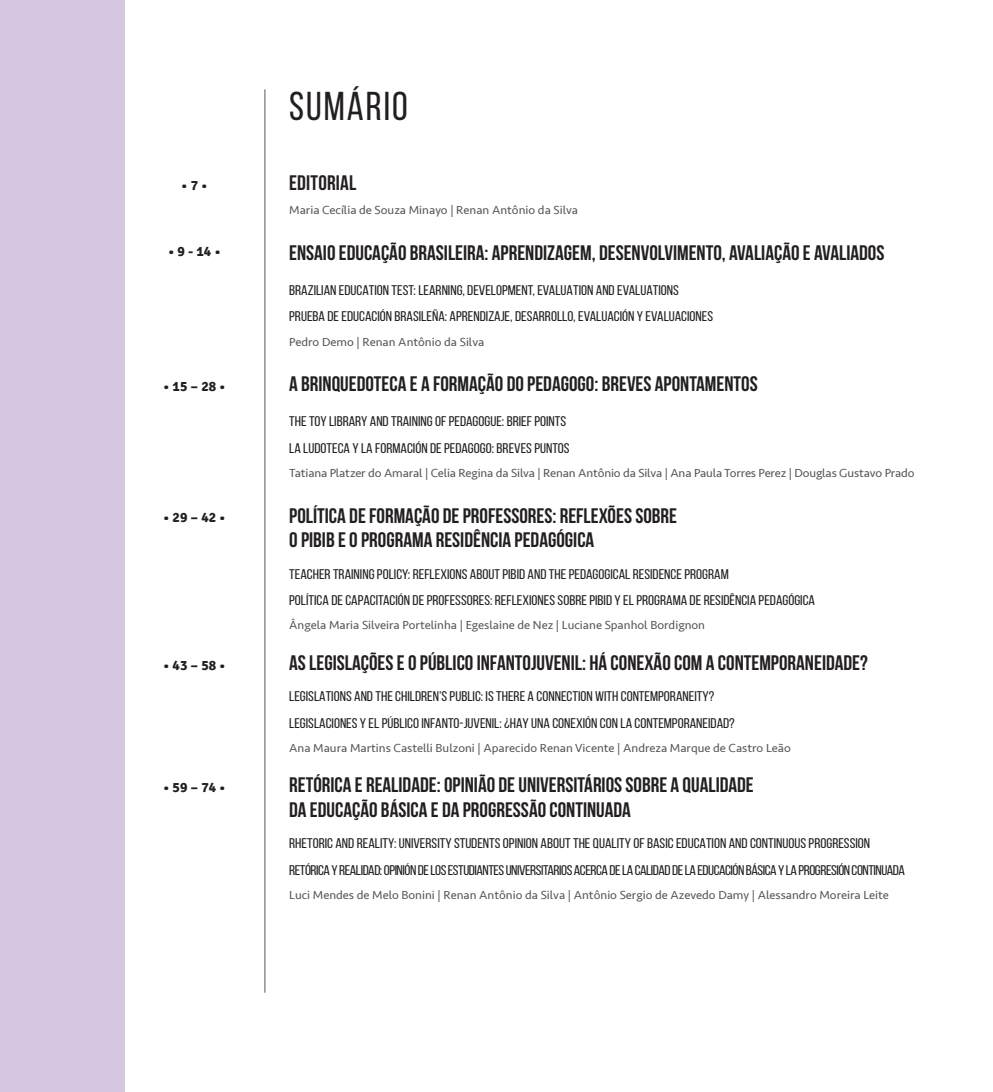
<style>
.page{position:relative;width:993px;height:1092px;background:#fff}
.page>*{position:absolute;margin:0;border:0;box-sizing:border-box;transform-origin:0 0}
.t1{font:40.25px "Bebas Neue";letter-spacing:.05em;color:#231f20}
.t2{font:700 21px/24.5px "Bebas Neue";color:#231f20}
.t3{font:14px/26.2px "Bebas Neue";color:#231f20;scale:1.1 1}
.t4{font:14px/26.2px "Bebas Neue";letter-spacing:-.03em;color:#231f20;scale:1.1 1}
.t5{font:700 14px "Signika";color:#231f20}
.t6{font:12.25px "Seravek";color:#57585a}
</style>
<div class="page">
<div style="left:0;top:0;width:124px;height:1091px;background:#d5c6e1"></div>
<hr style="left:264px;top:89px;width:1px;height:903px;background:#57585a">
<p class="t5" style="left:181px;top:177px;width:28px">• 7 •</p>
<p class="t5" style="left:168px;top:243px;width:54px">• 9 - 14 •</p>
<p class="t5" style="left:163px;top:377px;width:64px">• 15 – 28 •</p>
<p class="t5" style="left:163px;top:509px;width:64px">• 29 – 42 •</p>
<p class="t5" style="left:163px;top:656px;width:64px">• 43 – 58 •</p>
<p class="t5" style="left:163px;top:778px;width:64px">• 59 – 74 •</p>
<h1 class="t1" style="left:289px;top:84px;width:120px">SUMÁRIO</h1>
<h2 class="t2" style="left:289px;top:170px;width:69px">EDITORIAL</h2>
<p class="t6" style="left:289px;top:201px;width:290px">Maria Cecília de Souza Minayo | Renan Antônio da Silva</p>
<h2 class="t2" style="left:289px;top:240px;width:596px">ENSAIO EDUCAÇÃO BRASILEIRA: APRENDIZAGEM, DESENVOLVIMENTO, AVALIAÇÃO E AVALIADOS</h2>
<p class="t3" style="left:289px;top:277px;width:387px">BRAZILIAN EDUCATION TEST: LEARNING, DEVELOPMENT, EVALUATION AND EVALUATIONS<br>PRUEBA DE EDUCACIÓN BRASILEÑA: APRENDIZAJE, DESARROLLO, EVALUACIÓN Y EVALUACIONES</p>
<p class="t6" style="left:289px;top:332px;width:196px">Pedro Demo | Renan Antônio da Silva</p>
<h2 class="t2" style="left:289px;top:371px;width:470px">A BRINQUEDOTECA E A FORMAÇÃO DO PEDAGOGO: BREVES APONTAMENTOS</h2>
<p class="t3" style="left:289px;top:408px;width:256px">THE TOY LIBRARY AND TRAINING OF PEDAGOGUE: BRIEF POINTS<br>LA LUDOTECA Y LA FORMACIÓN DE PEDAGOGO: BREVES PUNTOS</p>
<p class="t6" style="left:289px;top:463px;width:626px">Tatiana Platzer do Amaral | Celia Regina da Silva | Renan Antônio da Silva | Ana Paula Torres Perez | Douglas Gustavo Prado</p>
<h2 class="t2" style="left:289px;top:503px;width:389px">POLÍTICA DE FORMAÇÃO DE PROFESSORES: REFLEXÕES SOBRE<br>O PIBIB E O PROGRAMA RESIDÊNCIA PEDAGÓGICA</h2>
<p class="t3" style="left:289px;top:560px;width:479px">TEACHER TRAINING POLICY: REFLEXIONS ABOUT PIBID AND THE PEDAGOGICAL RESIDENCE PROGRAM<br>POLÍTICA DE CAPACITACIÓN DE PROFESSORES: REFLEXIONES SOBRE PIBID Y EL PROGRAMA DE RESIDÊNCIA PEDAGÓGICA</p>
<p class="t6" style="left:289px;top:616px;width:417px">Ângela Maria Silveira Portelinha | Egeslaine de Nez | Luciane Spanhol Bordignon</p>
<h2 class="t2" style="left:289px;top:650px;width:580px">AS LEGISLAÇÕES E O PÚBLICO INFANTOJUVENIL: HÁ CONEXÃO COM A CONTEMPORANEIDADE?</h2>
<p class="t3" style="left:289px;top:683px;width:406px">LEGISLATIONS AND THE CHILDREN’S PUBLIC: IS THERE A CONNECTION WITH CONTEMPORANEITY?<br>LEGISLACIONES Y EL PÚBLICO INFANTO-JUVENIL: ¿HAY UNA CONEXIÓN CON LA CONTEMPORANEIDAD?</p>
<p class="t6" style="left:289px;top:738px;width:503px">Ana Maura Martins Castelli Bulzoni | Aparecido Renan Vicente | Andreza Marque de Castro Leão</p>
<h2 class="t2" style="left:289px;top:772px;width:466px">RETÓRICA E REALIDADE: OPINIÃO DE UNIVERSITÁRIOS SOBRE A QUALIDADE<br>DA EDUCAÇÃO BÁSICA E DA PROGRESSÃO CONTINUADA</h2>
<p class="t4" style="left:289px;top:830px;width:561px">RHETORIC AND REALITY: UNIVERSITY STUDENTS OPINION ABOUT THE QUALITY OF BASIC EDUCATION AND CONTINUOUS PROGRESSION<br>RETÓRICA Y REALIDAD: OPINIÓN DE LOS ESTUDIANTES UNIVERSITARIOS ACERCA DE LA CALIDAD DE LA EDUCACIÓN BÁSICA Y LA PROGRESIÓN CONTINUADA</p>
<p class="t6" style="left:289px;top:885px;width:601px">Luci Mendes de Melo Bonini | Renan Antônio da Silva | Antônio Sergio de Azevedo Damy | Alessandro Moreira Leite</p>
</div>
